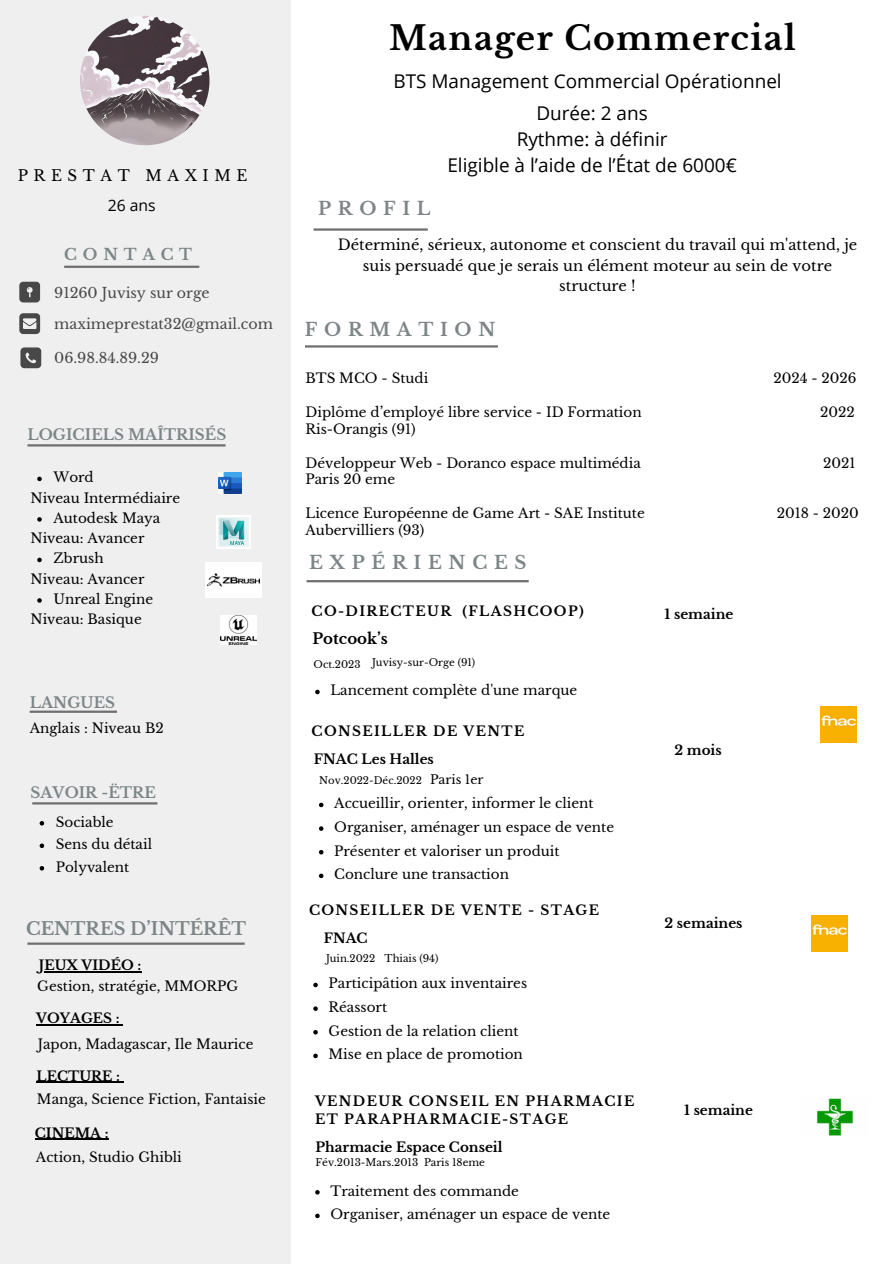
<style>
.page{position:relative;width:894px;height:1264px;background:#fff}
.page>*{position:absolute;margin:0;border:0;box-sizing:border-box;transform-origin:0 0}
.t1{font:700 33px "Libre Baskerville";letter-spacing:.04em;color:#000}
.t2{font:18.9px/25.8px "Open Sans";color:#000;text-align:center}
.t3{font:700 18.15px "Libre Baskerville";letter-spacing:.37em;color:#7c8587}
.t4{font:700 17.7px "Libre Baskerville";color:#7c8587}
.t5{font:15.75px "Open Sans";color:#000}
.t6{font:700 15.6px "Libre Baskerville";letter-spacing:.37em;color:#7c8587}
.t7{font:15.15px "Libre Baskerville";letter-spacing:.37em;color:#000}
.t8{font:700 15px "Libre Baskerville";color:#7c8587}
.t9{font:700 15px "Libre Baskerville";color:#000}
.t10{font:14.7px/20.4px "Libre Baskerville";color:#000;text-align:center}
.t11{font:14.25px "Libre Baskerville";color:#484848}
.t12{font:13.5px "Libre Baskerville";color:#000}
.t13{font:700 13.5px/18px "Libre Baskerville";letter-spacing:.1em;color:#000}
.t14{font:700 13.5px "Libre Baskerville";color:#000}
.t15{font:12.45px "Libre Baskerville";color:#000}
.t16{font:10.05px "Libre Baskerville";color:#000}
</style>
<div class="page">
<div style="left:0;top:0;width:290px;height:1263px;background:#efefef"></div>
<svg style="left:19px;top:282px;width:21px;height:20px"></svg>
<svg style="left:19px;top:313px;width:21px;height:21px"></svg>
<svg style="left:20px;top:347px;width:21px;height:21px"></svg>
<img style="left:219px;top:472px;width:22px;height:22px">
<img style="left:216px;top:515px;width:34px;height:34px">
<img style="left:205px;top:562px;width:57px;height:35px">
<img style="left:220px;top:615px;width:36px;height:29px">
<hr style="left:64px;top:266px;width:135px;height:2px;background:#706f6f">
<hr style="left:313px;top:228px;width:114px;height:3px;background:#706f6f">
<hr style="left:305px;top:345px;width:192px;height:2px;background:#706f6f">
<hr style="left:27px;top:444px;width:198px;height:2px;background:#706f6f">
<hr style="left:306px;top:580px;width:222px;height:2px;background:#706f6f">
<img style="left:820px;top:706px;width:36px;height:36px">
<img style="left:811px;top:915px;width:35px;height:36px">
<hr style="left:30px;top:710px;width:87px;height:3px;background:#706f6f">
<hr style="left:32px;top:802px;width:125px;height:2px;background:#706f6f">
<hr style="left:27px;top:942px;width:217px;height:2px;background:#706f6f">
<img style="left:817px;top:1098px;width:36px;height:37px">
<img style="left:80px;top:16px;width:129px;height:129px;border-radius:50%">
<svg style="left:315px;top:689px;width:4px;height:5px"></svg>
<svg style="left:319px;top:802px;width:4px;height:5px"></svg>
<svg style="left:319px;top:826px;width:4px;height:4px"></svg>
<svg style="left:319px;top:850px;width:4px;height:4px"></svg>
<svg style="left:319px;top:873px;width:4px;height:5px"></svg>
<svg style="left:313px;top:982px;width:5px;height:5px"></svg>
<svg style="left:313px;top:1006px;width:5px;height:4px"></svg>
<svg style="left:313px;top:1030px;width:5px;height:4px"></svg>
<svg style="left:313px;top:1053px;width:5px;height:5px"></svg>
<svg style="left:315px;top:1190px;width:4px;height:4px"></svg>
<svg style="left:315px;top:1213px;width:4px;height:5px"></svg>
<hr style="left:39px;top:971px;width:102px;height:1px;background:#000">
<hr style="left:36px;top:1024px;width:83px;height:1px;background:#000">
<hr style="left:36px;top:1081px;width:84px;height:1px;background:#000">
<hr style="left:35px;top:1138px;width:73px;height:1px;background:#000">
<svg style="left:37px;top:476px;width:5px;height:5px"></svg>
<svg style="left:37px;top:517px;width:5px;height:4px"></svg>
<svg style="left:37px;top:557px;width:5px;height:5px"></svg>
<svg style="left:37px;top:598px;width:5px;height:4px"></svg>
<svg style="left:40px;top:821px;width:4px;height:4px"></svg>
<svg style="left:40px;top:843px;width:4px;height:5px"></svg>
<svg style="left:40px;top:866px;width:4px;height:4px"></svg>
<p class="t7" style="left:18px;top:166px;width:231px">PRESTAT MAXIME</p>
<p class="t5" style="left:108px;top:194px;width:49px">26 ans</p>
<p class="t6" style="left:64px;top:245px;width:129px">CONTACT</p>
<p class="t11" style="left:54px;top:284px;width:157px">91260 Juvisy sur orge</p>
<p class="t11" style="left:54px;top:315px;width:220px">maximeprestat32@gmail.com</p>
<p class="t11" style="left:54px;top:349px;width:106px">06.98.84.89.29</p>
<p class="t8" style="left:27px;top:425px;width:200px">LOGICIELS MAÎTRISÉS</p>
<p class="t12" style="left:53px;top:469px;width:42px">Word</p>
<p class="t12" style="left:30px;top:489px;width:151px">Niveau Intermédiaire</p>
<p class="t12" style="left:53px;top:509px;width:108px">Autodesk Maya</p>
<p class="t12" style="left:30px;top:530px;width:115px">Niveau: Avancer</p>
<p class="t12" style="left:53px;top:550px;width:52px">Zbrush</p>
<p class="t12" style="left:30px;top:570px;width:115px">Niveau: Avancer</p>
<p class="t12" style="left:53px;top:590px;width:101px">Unreal Engine</p>
<p class="t12" style="left:30px;top:611px;width:113px">Niveau: Basique</p>
<p class="t8" style="left:30px;top:693px;width:87px">LANGUES</p>
<p class="t12" style="left:30px;top:719px;width:135px">Anglais : Niveau B2</p>
<p class="t8" style="left:30px;top:783px;width:127px">SAVOIR -ËTRE</p>
<p class="t12" style="left:56px;top:813px;width:59px">Sociable</p>
<p class="t12" style="left:56px;top:836px;width:98px">Sens du détail</p>
<p class="t12" style="left:56px;top:858px;width:75px">Polyvalent</p>
<h4 class="t4" style="left:26px;top:917px;width:221px">CENTRES D’INTÉRÊT</h4>
<p class="t14" style="left:39px;top:957px;width:104px">JEUX VIDÉO :</p>
<h2 class="t14" style="left:36px;top:1010px;width:85px">VOYAGES :</h2>
<p class="t12" style="left:37px;top:977px;width:202px">Gestion, stratégie, MMORPG</p>
<p class="t12" style="left:38px;top:1035px;width:217px">Japon, Madagascar, Ile Maurice</p>
<p class="t14" style="left:36px;top:1067px;width:85px">LECTURE :</p>
<p class="t12" style="left:37px;top:1090px;width:230px">Manga, Science Fiction, Fantaisie</p>
<p class="t13" style="left:35px;top:1123px;width:75px">CINEMA :</p>
<p class="t12" style="left:36px;top:1148px;width:147px">Action, Studio Ghibli</p>
<p class="t1" style="left:389px;top:18px;width:408px">Manager Commercial</p>
<p class="t2" style="left:393px;top:68px;width:390px">BTS Management Commercial Opérationnel</p>
<p class="t2" style="left:447px;top:100px;width:291px">Durée: 2 ans<br>Rythme: à définir<br>Eligible à l’aide de l’État de 6000€</p>
<p class="t3" style="left:318px;top:198px;width:114px">PROFIL</p>
<h6 class="t10" style="left:338px;top:235px;width:521px">Déterminé, sérieux, autonome et conscient du travail qui m'attend, je suis persuadé que je serais un élément moteur au sein de votre structure !</h6>
<p class="t3" style="left:305px;top:318px;width:192px">FORMATION</p>
<p class="t12" style="left:305px;top:370px;width:124px">BTS MCO - Studi</p>
<p class="t12" style="left:773px;top:370px;width:85px">2024 - 2026</p>
<p class="t12" style="left:305px;top:404px;width:337px">Diplôme d’employé libre service - ID Formation</p>
<p class="t12" style="left:819px;top:404px;width:36px">2022</p>
<p class="t12" style="left:305px;top:420px;width:111px">Ris-Orangis (91)</p>
<p class="t12" style="left:305px;top:454px;width:337px">Développeur Web - Doranco espace multimédia</p>
<p class="t12" style="left:822px;top:454px;width:34px">2021</p>
<p class="t12" style="left:305px;top:471px;width:91px">Paris 20 eme</p>
<p class="t12" style="left:305px;top:505px;width:341px">Licence Européenne de Game Art - SAE Institute</p>
<p class="t12" style="left:776px;top:505px;width:84px">2018 - 2020</p>
<p class="t12" style="left:305px;top:522px;width:120px">Aubervilliers (93)</p>
<p class="t3" style="left:309px;top:551px;width:219px">EXPÉRIENCES</p>
<h4 class="t13" style="left:311px;top:602px;width:273px">CO-DIRECTEUR (FLASHCOOP)</h4>
<p class="t14" style="left:664px;top:605px;width:70px">1 semaine</p>
<p class="t9" style="left:312px;top:629px;width:77px">Potcook’s</p>
<p class="t16" style="left:313px;top:657px;width:48px">Oct.2023</p>
<p class="t12" style="left:330px;top:682px;width:248px">Lancement complète d'une marque</p>
<h2 class="t13" style="left:311px;top:722px;width:214px">CONSEILLER DE VENTE</h2>
<p class="t16" style="left:372px;top:656px;width:105px">Juvisy-sur-Orge (91)</p>
<p class="t14" style="left:314px;top:750px;width:121px">FNAC Les Halles</p>
<p class="t16" style="left:319px;top:774px;width:104px">Nov.2022-Déc.2022</p>
<p class="t15" style="left:430px;top:772px;width:55px">Paris 1er</p>
<p class="t12" style="left:334px;top:795px;width:261px">Accueillir, orienter, informer le client</p>
<p class="t12" style="left:334px;top:818px;width:281px">Organiser, aménager un espace de vente</p>
<p class="t12" style="left:334px;top:842px;width:227px">Présenter et valoriser un produit</p>
<p class="t12" style="left:334px;top:866px;width:176px">Conclure une transaction</p>
<p class="t13" style="left:309px;top:900px;width:291px">CONSEILLER DE VENTE - STAGE</p>
<p class="t13" style="left:324px;top:929px;width:45px">FNAC</p>
<p class="t16" style="left:326px;top:952px;width:51px">Juin.2022</p>
<p class="t16" style="left:384px;top:951px;width:55px">Thiais (94)</p>
<p class="t12" style="left:328px;top:975px;width:200px">Participâtion aux inventaires</p>
<h1 class="t12" style="left:328px;top:998px;width:60px">Réassort</h1>
<h3 class="t12" style="left:328px;top:1022px;width:191px">Gestion de la relation client</h3>
<p class="t12" style="left:328px;top:1046px;width:196px">Mise en place de promotion</p>
<h5 class="t13" style="left:315px;top:1092px;width:321px">VENDEUR CONSEIL EN PHARMACIE<br>ET PARAPHARMACIE-STAGE</h5>
<p class="t14" style="left:315px;top:1138px;width:188px">Pharmacie Espace Conseil</p>
<p class="t16" style="left:315px;top:1156px;width:171px">Fév.2013-Mars.2013 Paris 18eme</p>
<h2 class="t12" style="left:330px;top:1182px;width:190px">Traitement des commande</h2>
<p class="t12" style="left:330px;top:1206px;width:281px">Organiser, aménager un espace de vente</p>
<p class="t13" style="left:674px;top:741px;width:49px">2 mois</p>
<p class="t14" style="left:664px;top:914px;width:79px">2 semaines</p>
<p class="t14" style="left:684px;top:1101px;width:70px">1 semaine</p>
</div>
